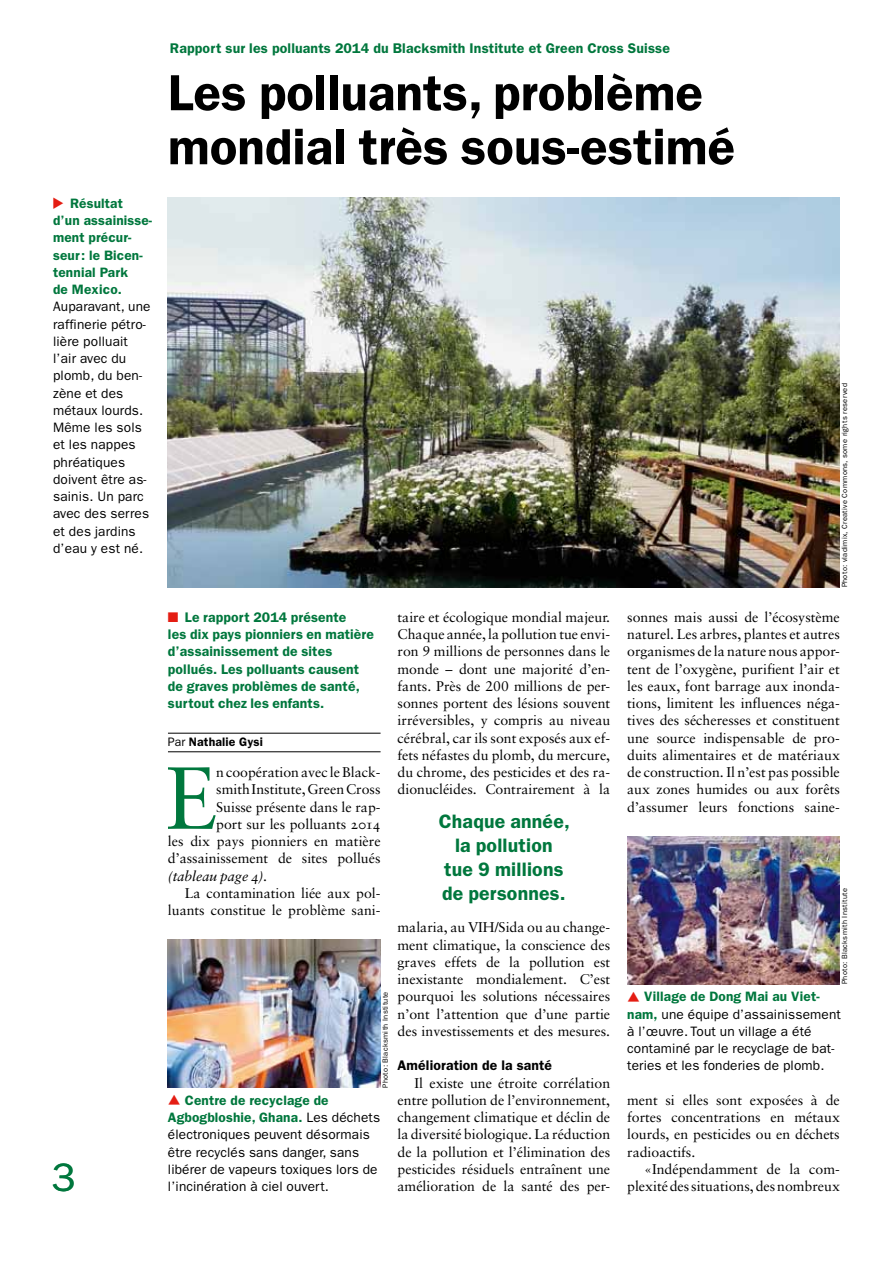
<style>
.page{position:relative;width:893px;height:1263px;background:#fff}
.page>*{position:absolute;margin:0;border:0;box-sizing:border-box;transform-origin:0 0}
.t1{font:88.2px "Sabon";color:#00773d;scale:.96 1}
.t2{font:600 51px/54px "ITC Franklin Gothic Std";color:#000}
.t3{font:39.75px "ITC Franklin Gothic Std";color:#00773d}
.t4{font:600 19.5px/24px "ITC Franklin Gothic Std";letter-spacing:.01em;color:#00773d;text-align:center}
.t5{font:14.1px/17.2px "Sabon";color:#000;text-align:justify}
.t6{font:600 14.1px "ITC Franklin Gothic Std";letter-spacing:.01em;color:#00773d}
.t7{font:italic 14.1px "Sabon";color:#000}
.t8{font:600 13.95px/17.2px "ITC Franklin Gothic Std";letter-spacing:.01em;color:#00773d}
.t9{font:600 13.95px "ITC Franklin Gothic Std";letter-spacing:.01em;color:#000}
.t10{font:13.65px/17.2px "ITC Franklin Gothic Std";letter-spacing:.01em;color:#000}
.t11{font:600 13.65px/17.2px "ITC Franklin Gothic Std";letter-spacing:.01em;color:#00773d}
.t12{font:600 12.3px "ITC Franklin Gothic Std";letter-spacing:.01em;color:#000}
.t13{font:7.5px "ITC Franklin Gothic Std";letter-spacing:.04em;color:#000}
.s1{color:#e41d13}
.s2{font-weight:400}
.s3{font-family:"Sabon Roman SC"}
.s4{font-family:"Sabon Italic Os F";font-style:normal}
.s5{font-weight:600;color:#00773d}
</style>
<div class="page">
<hr style="left:168px;top:733px;width:213px;height:1px;background:#000">
<hr style="left:168px;top:751px;width:213px;height:1px;background:#000">
<img style="left:168px;top:198px;width:672px;height:389px">
<img style="left:627px;top:836px;width:213px;height:148px">
<img style="left:168px;top:940px;width:213px;height:148px">
<p class="t11" style="left:53px;top:194px;width:101px;text-indent:17px">Résultat d’un assainisse&shy;ment précur&shy;seur: le Bicen&shy;tennial Park<br>de Mexico.</p>
<p class="t10" style="left:53px;top:298px;width:99px">Auparavant, une raffinerie pétro&shy;lière polluait l’air avec du plomb, du ben&shy;zène et des métaux lourds.<br>Même les sols et les nappes phréatiques doivent être as&shy;sainis. Un parc avec des serres et des jardins d’eau y est né.</p>
<h3 class="t3" style="left:52px;top:1155px;width:25px">3</h3>
<p class="t6" style="left:170px;top:39px;width:502px">Rapport sur les polluants 2014 du Blacksmith Institute et Green Cross Suisse</p>
<h2 class="t2" style="left:168px;top:66px;width:569px">Les polluants, problème mondial très sous-estimé</h2>
<p class="t13" style="left:840px;top:587px;width:206px;rotate:-90deg">Photo: vladimix, Creative Commons, some rights reserved</p>
<p class="t8" style="left:168px;top:608px;width:208px"><span class="s1">■</span> Le rapport 2014 présente<br>les dix pays pionniers en matière d’assainissement de sites pollués. Les polluants causent de graves problèmes de santé, surtout chez les enfants.</p>
<p class="t12" style="left:168px;top:735px;width:96px"><span class="s2">Par</span> Nathalie Gysi</p>
<h1 class="t1" style="left:165px;top:746px;width:55px">E</h1>
<p class="t5" style="left:216px;top:763px;width:166px">n coopération avec le Black-</p>
<p class="t5" style="left:216px;top:781px;width:166px">smith Institute, Green Cross</p>
<p class="t5" style="left:216px;top:798px;width:166px">Suisse présente dans le rap-</p>
<p class="t5" style="left:216px;top:815px;width:166px">port sur les polluants <span class="s3">2014</span></p>
<p class="t5" style="left:168px;top:832px;width:214px">les dix pays pionniers en matière</p>
<p class="t5" style="left:168px;top:850px;width:214px">d’assainissement de sites pollués</p>
<p class="t7" style="left:168px;top:867px;width:101px">(tableau page <span class="s4">4</span>).</p>
<p class="t5" style="left:185px;top:884px;width:197px">La contamination liée aux pol-</p>
<p class="t5" style="left:168px;top:901px;width:214px">luants constitue le problème sani-</p>
<p class="t13" style="left:381px;top:1088px;width:97px;rotate:-90deg">Photo: Blacksmith Institute</p>
<p class="t10" style="left:168px;top:1092px;width:214px;text-indent:17px"><span class="s5">Centre de recyclage de<br>Agbogbloshie, Ghana.</span> Les déchets électroniques peuvent désormais être recyclés sans danger, sans libérer de vapeurs toxiques lors de l’incinération à ciel ouvert.</p>
<p class="t5" style="left:398px;top:608px;width:214px">taire et écologique mondial majeur.<br>Chaque année, la pollution tue envi&shy;ron 9 millions de personnes dans le monde – dont une majorité d’en&shy;fants. Près de 200 millions de per&shy;sonnes portent des lésions souvent irréversibles, y compris au niveau cérébral, car ils sont exposés aux ef&shy;fets néfastes du plomb, du mercure, du chrome, des pesticides et des ra&shy;dionucléides. Contrairement à la</p>
<p class="t5" style="left:627px;top:608px;width:214px">sonnes mais aussi de l’écosystème naturel. Les arbres, plantes et autres organismes de la nature nous appor&shy;tent de l’oxygène, purifient l’air et les eaux, font barrage aux inonda&shy;tions, limitent les influences néga&shy;tives des sécheresses et constituent une source indispensable de pro&shy;duits alimentaires et de matériaux de construction. Il n’est pas possible aux zones humides ou aux forêts d’assumer leurs fonctions saine-</p>
<h3 class="t4" style="left:439px;top:810px;width:133px">Chaque année, la pollution tue 9 millions de personnes.</h3>
<p class="t5" style="left:398px;top:919px;width:214px">malaria, au VIH/Sida ou au change&shy;ment climatique, la conscience des graves effets de la pollution est inexistante mondialement. C’est pourquoi les solutions nécessaires n’ont l’attention que d’une partie des investissements et des mesures.</p>
<p class="t9" style="left:398px;top:1057px;width:156px">Amélioration de la santé</p>
<p class="t5" style="left:398px;top:1074px;width:214px;text-indent:17px">Il existe une étroite corrélation entre pollution de l’environnement, changement climatique et déclin de la diversité biologique. La réduction de la pollution et l’élimination des pesticides résiduels entraînent une amélioration de la santé des per-</p>
<p class="t13" style="left:840px;top:984px;width:97px;rotate:-90deg">Photo: Blacksmith Institute</p>
<p class="t10" style="left:627px;top:988px;width:215px;text-indent:17px"><span class="s5">Village de Dong Mai au Viet&shy;nam,</span> une équipe d’assainissement à l’œuvre. Tout un village a été contaminé par le recyclage de bat&shy;teries et les fonderies de plomb.</p>
<p class="t5" style="left:627px;top:1091px;width:214px">ment si elles sont exposées à de fortes concentrations en métaux lourds, en pesticides ou en déchets radioactifs.</p>
<p class="t5" style="left:627px;top:1160px;width:214px;text-align:right">«Indépendamment de la com&shy;plexité des situations, des nombreux</p>
</div>
